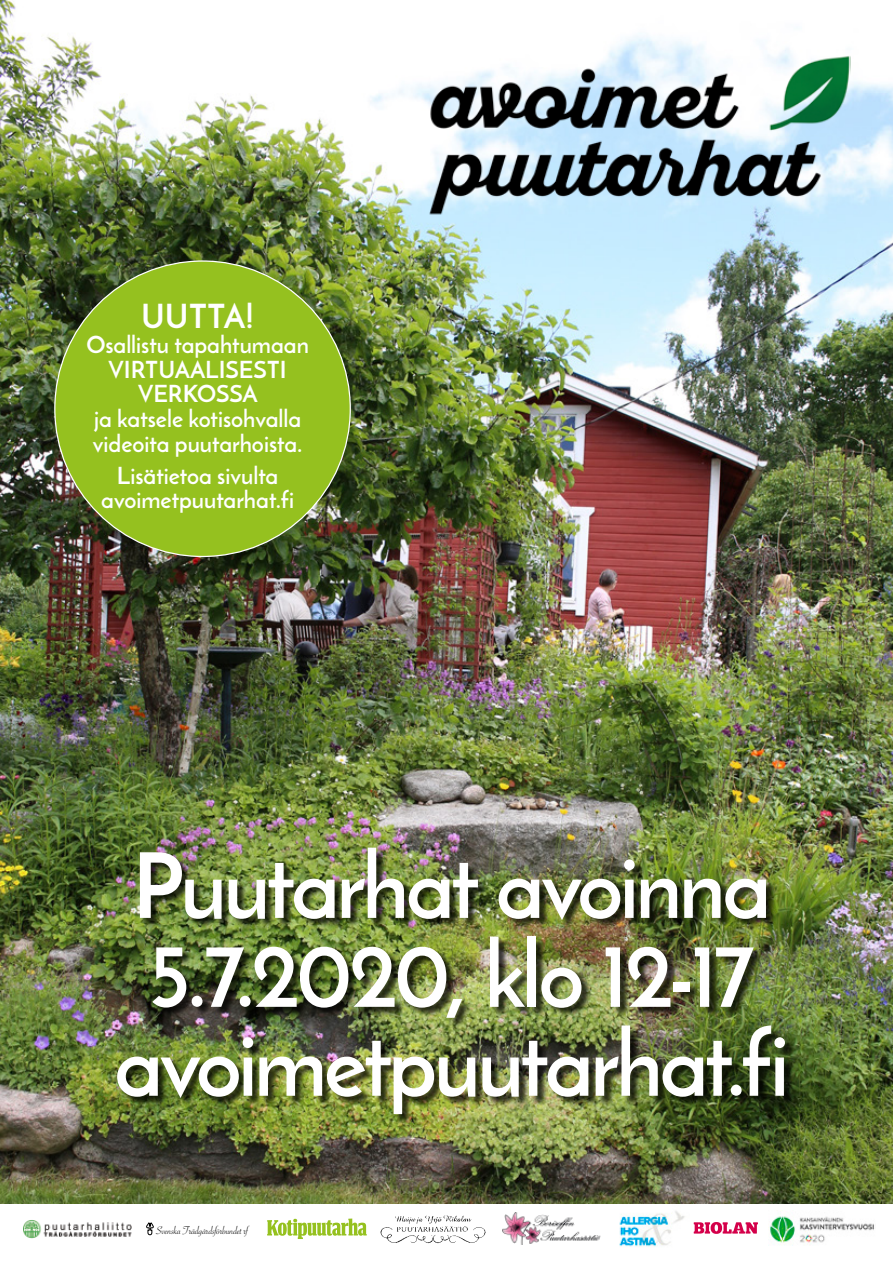
<style>
.page{position:relative;width:893px;height:1263px;background:#fff}
.page>*{position:absolute;margin:0;border:0;box-sizing:border-box;transform-origin:0 0}
.t1{font:700 90px/88.9px "Josefin Sans";letter-spacing:-.035em;color:#fff;text-align:center}
.t2{font:700 33px "Josefin Sans";color:#fff}
.t3{font:700 23.4px/24.8px "Josefin Sans";color:#fff;text-align:center}
.t4{font:12px "Savoye Let Plain";letter-spacing:-.01em;color:#000}
</style>
<div class="page">
<img style="left:0;top:0;width:893px;height:1203px">
<div style="left:55px;top:261px;width:295px;height:295px;background:#95c11f;border-radius:50%"></div>
<img style="left:428px;top:39px;width:422px;height:208px">
<img style="left:380px;top:1215px;width:106px;height:29px">
<img style="left:502px;top:1213px;width:99px;height:32px">
<svg style="left:267px;top:1218px;width:100px;height:21px"></svg>
<img style="left:24px;top:1220px;width:107px;height:18px">
<img style="left:619px;top:1211px;width:66px;height:36px">
<svg style="left:694px;top:1223px;width:64px;height:11px"></svg>
<svg style="left:146px;top:1222px;width:8px;height:13px"></svg>
<img style="left:768px;top:1213px;width:106px;height:33px">
<div style="left:119px;top:849px;width:677px;height:275px;background:#000;opacity:.75"></div>
<h2 class="t2" style="left:141px;top:296px;width:115px">UUTTA!</h2>
<p class="t3" style="left:86px;top:332px;width:224px">Osallistu tapahtumaan<br>VIRTUAALISESTI<br>VERKOSSA<br>ja katsele kotisohvalla videoita puutarhoista.</p>
<p class="t3" style="left:101px;top:463px;width:194px">Lisätietoa sivulta avoimetpuutarhat.fi</p>
<h1 class="t1" style="left:114px;top:841px;width:676px">Puutarhat avoinna<br>5.7.2020, klo 12-17 avoimetpuutarhat.fi</h1>
<p class="t4" style="left:156px;top:1223px;width:93px">Svenska Trädgårdsförbundet rf</p>
</div>
